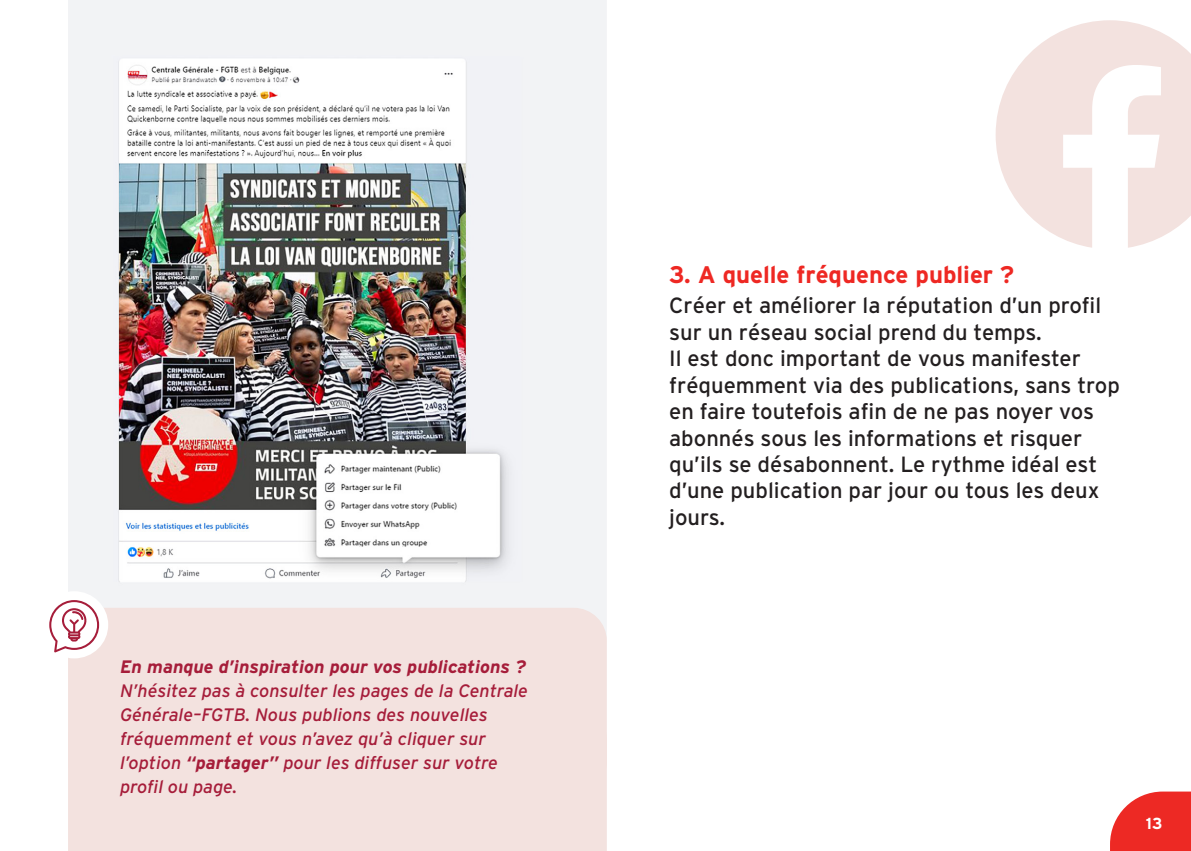
<style>
.page{position:relative;width:1191px;height:851px;background:#fff}
.page>*{position:absolute;margin:0;border:0;box-sizing:border-box;transform-origin:0 0}
.t1{font:700 24px "Interstate";color:#ee2823}
.t2{font:22px/26.4px "Interstate";color:#231f20}
.t3{font:italic 18px/24px "Interstate";color:#a61d3a}
.t4{font:700 16px "Interstate";color:#fff}
.s1{font-weight:700}
</style>
<div class="page">
<img style="left:68px;top:0;width:539px;height:607px">
<svg style="left:995px;top:20px;width:196px;height:228px;fill:#f3e2df"></svg>
<svg style="left:1110px;top:791px;width:81px;height:59px"></svg>
<div style="left:68px;top:607px;width:539px;height:99px;background:#f3e2df"></div>
<div style="left:68px;top:706px;width:539px;height:144px;background:#f3e2df"></div>
<div style="left:40px;top:591px;width:68px;height:67px;background:#fff;border-radius:50%"></div>
<svg style="left:49px;top:600px;width:50px;height:52px"></svg>
<p class="t3" style="left:120px;top:654px;width:409px"><span class="s1">En manque d’inspiration pour vos publications ?<br></span>N’hésitez pas à consulter les pages de la Centrale Générale–FGTB. Nous publions des nouvelles fréquemment et vous n’avez qu’à cliquer sur l’option <span class="s1">“partager”</span> pour les diffuser sur votre profil ou page.</p>
<p class="t1" style="left:669px;top:261px;width:346px">3. A quelle fréquence publier ?</p>
<p class="t2" style="left:669px;top:292px;width:452px">Créer et améliorer la réputation d’un profil sur un réseau social prend du temps.<br>Il est donc important de vous manifester fréquemment via des publications, sans trop en faire toutefois afin de ne pas noyer vos abonnés sous les informations et risquer qu’ils se désabonnent. Le rythme idéal est d’une publication par jour ou tous les deux jours.</p>
<p class="t4" style="left:1145px;top:814px;width:18px">13</p>
</div>
